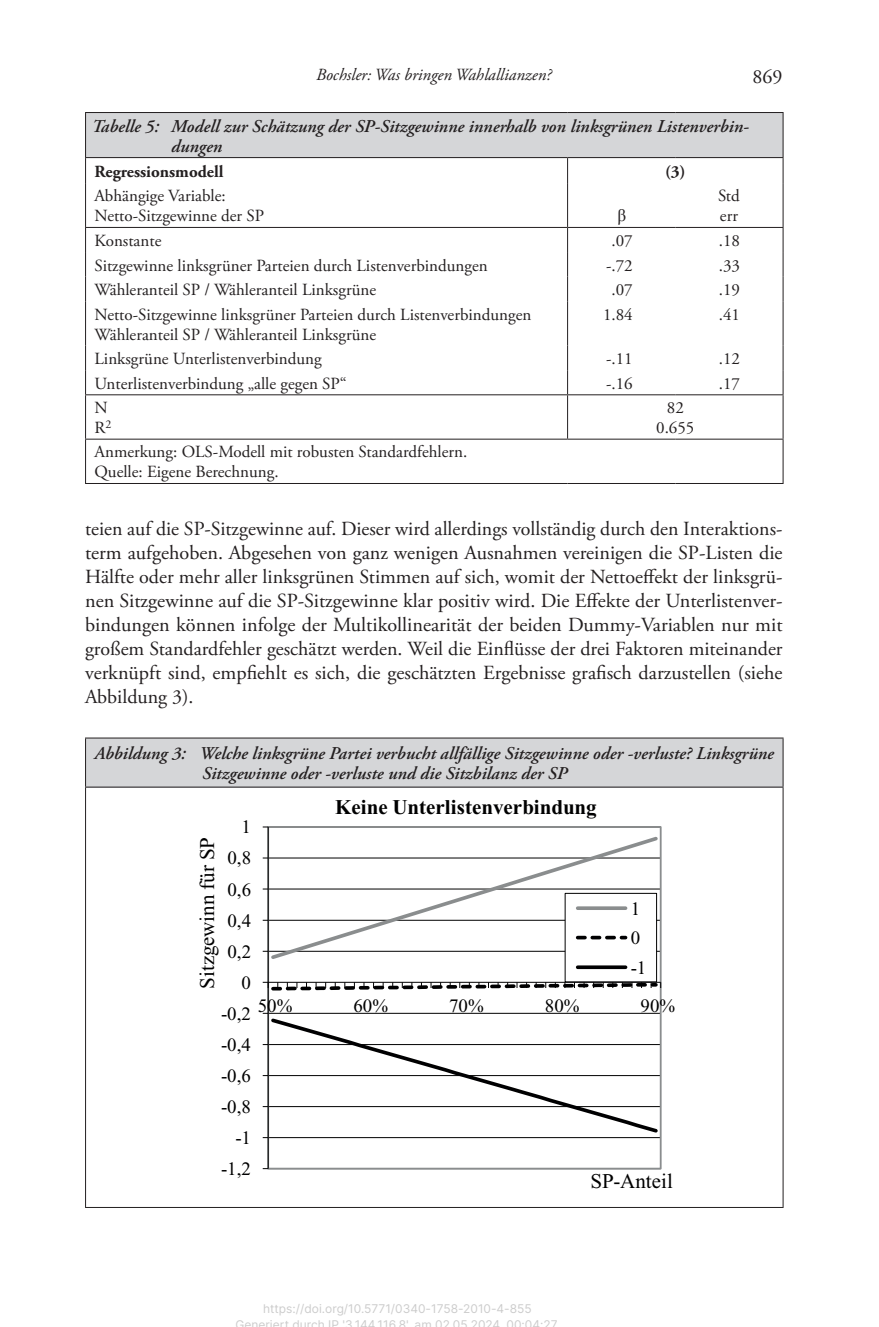
<style>
.page{position:relative;width:879px;height:1327px;background:#fff}
.page>*{position:absolute;margin:0;border:0;box-sizing:border-box;transform-origin:0 0}
.t1{font:700 21px "Times New Roman";color:#000001}
.t2{font:21px "Times New Roman";color:#000001}
.t3{font:20px/24px "Adobe Garamond Pro";color:#231f20;text-align:justify}
.t4{font:19px/29.6px "Times New Roman";letter-spacing:.005em;color:#000001}
.t5{font:italic 600 18px/20px "Adobe Garamond Pro";color:#231f20}
.t6{font:17px/20px "Adobe Garamond Pro";color:#231f20}
.t7{font:italic 17px "Adobe Garamond Pro";color:#231f20}
.t8{font:700 17px "Adobe Garamond Pro";color:#231f20}
.t9{font:17px "Times New Roman";color:#231f20}
.t10{font:12px/16px "Inter";color:#ccc;text-align:center}
</style>
<div class="page">
<div style="left:86px;top:113px;width:697px;height:45px;background:#d5d6d8"></div>
<hr style="left:85px;top:112px;width:482px;height:1px;background:#231f20">
<hr style="left:85px;top:113px;width:1px;height:44px;background:#231f20">
<hr style="left:567px;top:112px;width:108px;height:1px;background:#231f20">
<hr style="left:675px;top:112px;width:108px;height:1px;background:#231f20">
<hr style="left:782px;top:113px;width:1px;height:44px;background:#231f20">
<hr style="left:85px;top:157px;width:482px;height:1px;background:#231f20">
<svg style="left:85px;top:158px;width:1px;height:25px"></svg>
<hr style="left:567px;top:157px;width:108px;height:1px;background:#231f20">
<svg style="left:567px;top:158px;width:1px;height:25px"></svg>
<hr style="left:675px;top:157px;width:108px;height:1px;background:#231f20">
<svg style="left:782px;top:158px;width:1px;height:25px"></svg>
<hr style="left:85px;top:183px;width:1px;height:44px;background:#231f20">
<hr style="left:567px;top:183px;width:1px;height:44px;background:#231f20">
<hr style="left:782px;top:183px;width:1px;height:44px;background:#231f20">
<hr style="left:85px;top:227px;width:482px;height:1px;background:#231f20">
<hr style="left:567px;top:227px;width:108px;height:1px;background:#231f20">
<hr style="left:675px;top:227px;width:108px;height:1px;background:#231f20">
<svg style="left:85px;top:228px;width:1px;height:73px"></svg>
<svg style="left:567px;top:228px;width:1px;height:73px"></svg>
<svg style="left:782px;top:228px;width:1px;height:73px"></svg>
<hr style="left:85px;top:301px;width:1px;height:45px;background:#231f20">
<hr style="left:567px;top:301px;width:1px;height:45px;background:#231f20">
<hr style="left:782px;top:301px;width:1px;height:45px;background:#231f20">
<svg style="left:85px;top:346px;width:1px;height:48px"></svg>
<svg style="left:567px;top:346px;width:1px;height:48px"></svg>
<svg style="left:782px;top:346px;width:1px;height:48px"></svg>
<hr style="left:85px;top:394px;width:482px;height:1px;background:#231f20">
<hr style="left:85px;top:395px;width:1px;height:44px;background:#231f20">
<hr style="left:567px;top:394px;width:108px;height:1px;background:#231f20">
<hr style="left:567px;top:395px;width:1px;height:44px;background:#231f20">
<hr style="left:675px;top:394px;width:108px;height:1px;background:#231f20">
<hr style="left:782px;top:395px;width:1px;height:44px;background:#231f20">
<hr style="left:85px;top:439px;width:482px;height:1px;background:#231f20">
<hr style="left:85px;top:440px;width:1px;height:43px;background:#231f20">
<hr style="left:567px;top:439px;width:108px;height:1px;background:#231f20">
<hr style="left:675px;top:439px;width:108px;height:1px;background:#231f20">
<hr style="left:782px;top:440px;width:1px;height:43px;background:#231f20">
<hr style="left:85px;top:483px;width:482px;height:1px;background:#231f20">
<hr style="left:567px;top:483px;width:108px;height:1px;background:#231f20">
<hr style="left:675px;top:483px;width:108px;height:1px;background:#231f20">
<div style="left:86px;top:738px;width:697px;height:49px;background:#d5d6d8"></div>
<hr style="left:85px;top:737px;width:698px;height:1px;background:#231f20">
<hr style="left:85px;top:738px;width:1px;height:48px;background:#231f20">
<hr style="left:782px;top:738px;width:1px;height:48px;background:#231f20">
<hr style="left:85px;top:786px;width:698px;height:1px;background:#231f20">
<hr style="left:85px;top:787px;width:1px;height:420px;background:#231f20">
<hr style="left:782px;top:787px;width:1px;height:420px;background:#231f20">
<hr style="left:85px;top:1207px;width:698px;height:1px;background:#231f20">
<div style="left:267px;top:826px;width:394px;height:343px;border:2px solid #8a8d8e"></div>
<hr style="left:268px;top:827px;width:1px;height:341px;background:#000001">
<svg style="left:268px;top:834px;width:392px;height:128px"></svg>
<svg style="left:263px;top:981px;width:398px;height:11px"></svg>
<svg style="left:263px;top:1013px;width:397px;height:125px"></svg>
<div style="left:565px;top:893px;width:92px;height:89px;background:#fff;border:1px solid #000001"></div>
<svg style="left:578px;top:906px;width:47px;height:4px"></svg>
<svg style="left:578px;top:936px;width:47px;height:3px"></svg>
<svg style="left:578px;top:965px;width:47px;height:4px"></svg>
<p class="t7" style="left:316px;top:65px;width:237px">Bochsler: Was bringen Wahlallianzen?</p>
<p class="t3" style="left:752px;top:65px;width:31px">869</p>
<p class="t5" style="left:171px;top:117px;width:579px;text-indent:-79px">Tabelle 5: Modell zur Schätzung der SP-Sitzgewinne innerhalb von linksgrünen Listenverbin&shy;dungen</p>
<p class="t8" style="left:95px;top:162px;width:130px">Regressionsmodell</p>
<p class="t8" style="left:665px;top:162px;width:22px">(3)</p>
<p class="t6" style="left:95px;top:187px;width:171px">Abhängige Variable:<br>Netto-Sitzgewinne der SP</p>
<p class="t6" style="left:718px;top:187px;width:23px">Std err</p>
<p class="t9" style="left:617px;top:204px;width:10px">β</p>
<p class="t6" style="left:95px;top:231px;width:68px">Konstante</p>
<p class="t6" style="left:611px;top:231px;width:23px">.07</p>
<p class="t6" style="left:719px;top:231px;width:23px">.18</p>
<p class="t6" style="left:95px;top:256px;width:395px">Sitzgewinne linksgrüner Parteien durch Listenverbindungen</p>
<p class="t6" style="left:606px;top:256px;width:28px">-.72</p>
<p class="t6" style="left:719px;top:256px;width:23px">.33</p>
<p class="t6" style="left:95px;top:280px;width:283px">Wähleranteil SP / Wähleranteil Linksgrüne</p>
<p class="t6" style="left:611px;top:280px;width:23px">.07</p>
<p class="t6" style="left:719px;top:280px;width:23px">.19</p>
<p class="t6" style="left:95px;top:305px;width:438px">Netto-Sitzgewinne linksgrüner Parteien durch Listenverbindungen<br>Wähleranteil SP / Wähleranteil Linksgrüne</p>
<p class="t6" style="left:603px;top:305px;width:31px">1.84</p>
<p class="t6" style="left:719px;top:305px;width:23px">.41</p>
<p class="t6" style="left:95px;top:349px;width:229px">Linksgrüne Unterlistenverbindung</p>
<p class="t6" style="left:606px;top:349px;width:28px">-.11</p>
<p class="t6" style="left:719px;top:349px;width:23px">.12</p>
<p class="t6" style="left:95px;top:374px;width:254px">Unterlistenverbindung „alle gegen SP“</p>
<p class="t6" style="left:606px;top:374px;width:28px">-.16</p>
<p class="t6" style="left:719px;top:374px;width:23px">.17</p>
<p class="t6" style="left:95px;top:398px;width:18px">N<br>R<sup>2</sup></p>
<p class="t6" style="left:656px;top:398px;width:40px;text-align:center">82<br>0.655</p>
<p class="t6" style="left:95px;top:443px;width:374px">Anmerkung: OLS-Modell mit robusten Standardfehlern.<br>Quelle: Eigene Berechnung.</p>
<p class="t3" style="left:85px;top:517px;width:699px">teien auf die SP-Sitzgewinne auf. Dieser wird allerdings vollständig durch den Interaktions&shy;term aufgehoben. Abgesehen von ganz wenigen Ausnahmen vereinigen die SP-Listen die Hälfte oder mehr aller linksgrünen Stimmen auf sich, womit der Nettoeffekt der linksgrü&shy;nen Sitzgewinne auf die SP-Sitzgewinne klar positiv wird. Die Effekte der Unterlistenver&shy;bindungen können infolge der Multikollinearität der beiden Dummy-Variablen nur mit großem Standardfehler geschätzt werden. Weil die Einflüsse der drei Faktoren miteinander verknüpft sind, empfiehlt es sich, die geschätzten Ergebnisse grafisch darzustellen (siehe Abbildung 3).</p>
<p class="t5" style="left:202px;top:744px;width:573px;text-indent:-108px">Abbildung 3: Welche linksgrüne Partei verbucht allfällige Sitzgewinne oder -verluste? Linksgrüne<br>Sitzgewinne oder -verluste und die Sitzbilanz der SP</p>
<p class="t2" style="left:196px;top:989px;width:153px;rotate:-90deg">wegz t iS nni PSr üf</p>
<p class="t4" style="left:242px;top:812px;width:11px">1</p>
<p class="t4" style="left:227px;top:843px;width:25px">0,8</p>
<p class="t4" style="left:227px;top:874px;width:25px">0,6</p>
<p class="t4" style="left:227px;top:906px;width:25px">0,4</p>
<p class="t4" style="left:227px;top:937px;width:25px">0,2</p>
<p class="t4" style="left:242px;top:968px;width:11px">0</p>
<p class="t4" style="left:221px;top:999px;width:31px">-0,2</p>
<p class="t4" style="left:221px;top:1030px;width:31px">-0,4</p>
<p class="t4" style="left:221px;top:1061px;width:31px">-0,6</p>
<p class="t4" style="left:221px;top:1092px;width:31px">-0,8</p>
<p class="t4" style="left:235px;top:1123px;width:17px">-1</p>
<p class="t4" style="left:221px;top:1154px;width:31px">-1,2</p>
<p class="t1" style="left:335px;top:795px;width:263px">Keine Unterlistenverbindung</p>
<p class="t4" style="left:631px;top:894px;width:17px">1<br>0 -1</p>
<p class="t4" style="left:258px;top:990px;width:36px">50%</p>
<p class="t4" style="left:353px;top:990px;width:36px">60%</p>
<p class="t4" style="left:449px;top:990px;width:36px">70%</p>
<p class="t4" style="left:545px;top:990px;width:36px">80%</p>
<p class="t4" style="left:640px;top:990px;width:36px">90%</p>
<p class="t2" style="left:590px;top:1170px;width:84px">SP-Anteil</p>
<p class="t10" style="left:236px;top:1300px;width:323px">https://doi.org/10.5771/0340-1758-2010-4-855<br>Generiert durch IP '3 144116 8' am 02 05 2024 00:04:27</p>
</div>
